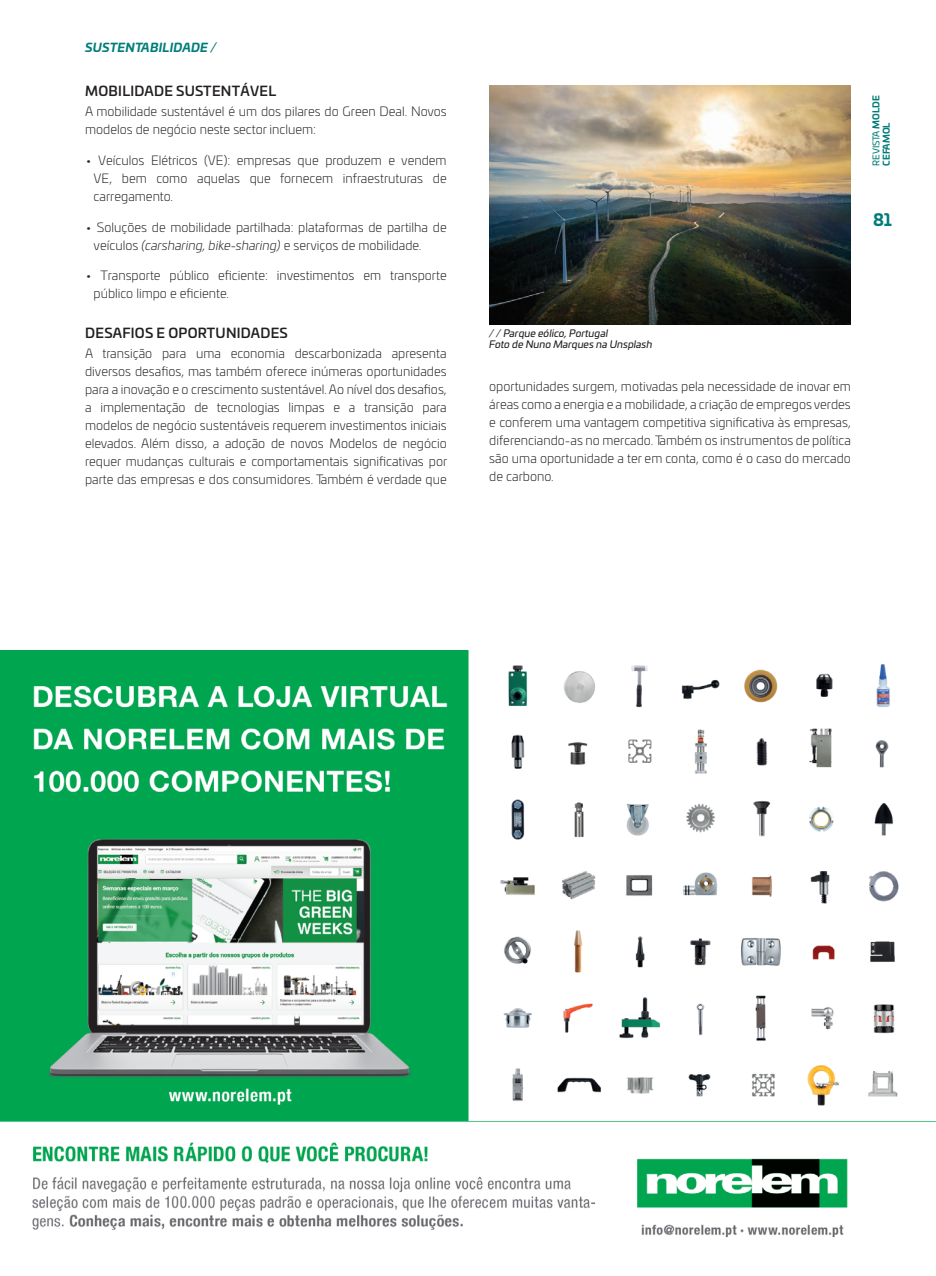
<style>
.page{position:relative;width:936px;height:1276px;background:#fff}
.page>*{position:absolute;margin:0;border:0;box-sizing:border-box;transform-origin:0 0}
.t1{font:700 16.5px "Univia Pro";color:#007d79}
.t2{font:500 13.5px "Univia Pro";letter-spacing:.02em;color:#231f20}
.t3{font:300 12.75px/18px "Univia Pro";color:#231f20}
.t4{font:italic 700 12px "Univia Pro";letter-spacing:.02em;color:#007d79}
.t5{font:italic 10.05px/11.1px "Univia Pro";color:#231f20}
.t6{font:700 9px/10.5px "Univia Pro";color:#007d79}
.s1{font-style:italic}
.s2{font-weight:400}
</style>
<div class="page">
<img style="left:0;top:651px;width:935px;height:587px">
<img style="left:489px;top:85px;width:361px;height:239px">
<p class="t4" style="left:85px;top:38px;width:133px">SUSTENTABILIDADE /</p>
<p class="t2" style="left:85px;top:80px;width:192px">MOBILIDADE SUSTENTÁVEL</p>
<p class="t3" style="left:85px;top:102px;width:363px">A mobilidade sustentável é um dos pilares do Green Deal. Novos modelos de negócio neste sector incluem:</p>
<p class="t3" style="left:94px;top:151px;width:354px;text-align:justify;text-indent:-9px">• Veículos Elétricos (VE): empresas que produzem e vendem VE, bem como aquelas que fornecem infraestruturas de carregamento.</p>
<p class="t3" style="left:94px;top:217px;width:354px;text-indent:-9px">• Soluções de mobilidade partilhada: plataformas de partilha de veículos <span class="s1">(carsharing, bike-sharing)</span> e serviços de mobilidade.</p>
<p class="t3" style="left:94px;top:266px;width:354px;text-indent:-9px">• Transporte público eficiente: investimentos em transporte público limpo e eficiente.</p>
<p class="t2" style="left:85px;top:322px;width:204px">DESAFIOS E OPORTUNIDADES</p>
<p class="t3" style="left:85px;top:343px;width:363px;text-align:justify">A transição para uma economia descarbonizada apresenta diversos desafios, mas também oferece inúmeras oportunidades para a inovação e o crescimento sustentável. Ao nível dos desafios, a implementação de tecnologias limpas e a transição para modelos de negócio sustentáveis requerem investimentos iniciais elevados. Além disso, a adoção de novos Modelos de negócio requer mudanças culturais e comportamentais significativas por parte das empresas e dos consumidores. Também é verdade que</p>
<p class="t6" style="left:870px;top:166px;width:72px;rotate:-90deg"><span class="s2">REVISTA</span> MOLDE<br>CEFAMOL</p>
<p class="t1" style="left:873px;top:206px;width:20px">81</p>
<p class="t5" style="left:489px;top:327px;width:165px">/ / Parque eólico, Portugal<br>Foto de Nuno Marques na Unsplash</p>
<p class="t3" style="left:489px;top:377px;width:363px;text-align:justify">oportunidades surgem, motivadas pela necessidade de inovar em áreas como a energia e a mobilidade, a criação de empregos verdes e conferem uma vantagem competitiva significativa às empresas, diferenciando-as no mercado. Também os instrumentos de política são uma oportunidade a ter em conta, como é o caso do mercado de carbono.</p>
</div>
